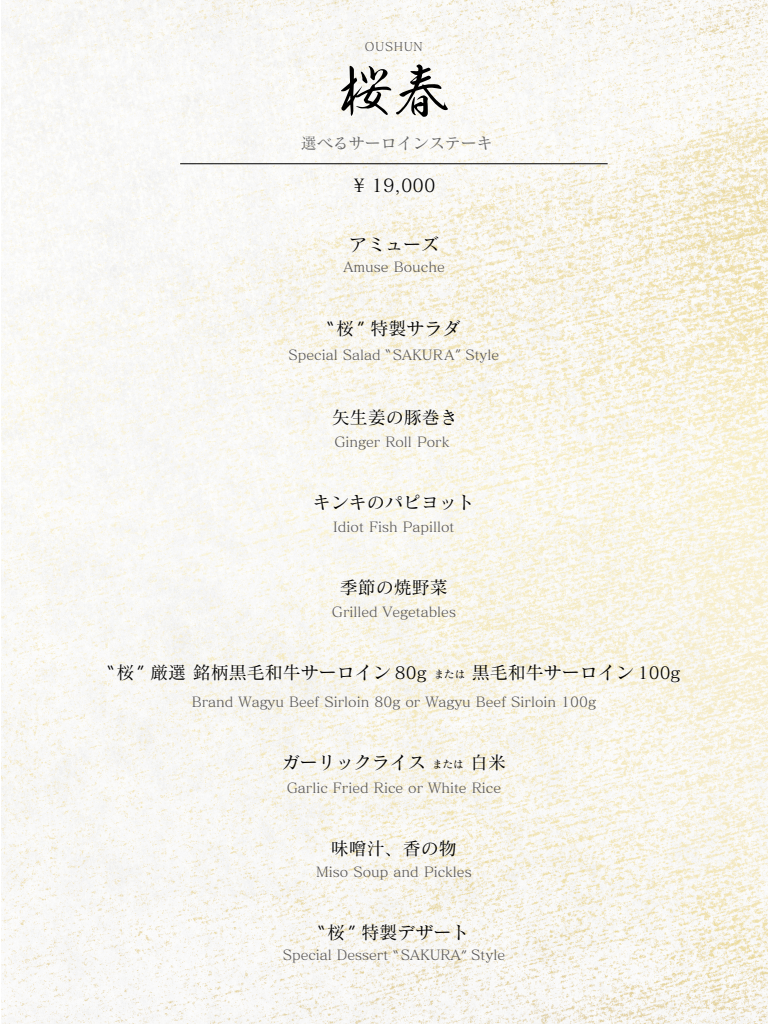
<style>
.page{position:relative;width:768px;height:1024px;background:#fff}
.page>*{position:absolute;margin:0;border:0;box-sizing:border-box;transform-origin:0 0}
.t1{font:59px "Kso Shinryu Sou";color:#000}
.t2{font:18px "Matisse Pro N M";color:#000}
.t3{font:16px "Matisse Pro N M";color:#666}
.t4{font:14px "Matisse Pro N M";color:#595757}
.t5{font:12px "Matisse Pro N M";letter-spacing:.05em;color:#595757}
.s1{font-family:"Skia"}
.s2{font-size:17px}
.s3{font-size:10.5px}
</style>
<div class="page">
<img style="left:2px;top:0;width:766px;height:1024px">
<hr style="left:180px;top:164px;width:428px;height:1px;background:#000">
<p class="t5" style="left:365px;top:39px;width:59px">OUSHUN</p>
<h1 class="t1" style="left:337px;top:61px;width:116px">桜春</h1>
<p class="t3" style="left:301px;top:133px;width:193px">選べるサーロインステーキ</p>
<p class="t2" style="left:353px;top:174px;width:84px">¥ 19,000</p>
<p class="t2" style="left:349px;top:233px;width:91px">アミューズ</p>
<p class="t4" style="left:343px;top:259px;width:103px">Amuse Bouche</p>
<p class="t2" style="left:327px;top:317px;width:135px"><span class="s1">“</span>桜 <span class="s1">”</span> 特製サラダ</p>
<p class="t4" style="left:289px;top:346px;width:212px">Special Salad <span class="s1">“</span>SAKURA<span class="s1">”</span> Style</p>
<p class="t2" style="left:332px;top:406px;width:127px">矢生姜の豚巻き</p>
<p class="t4" style="left:334px;top:433px;width:117px">Ginger Roll Pork</p>
<p class="t2" style="left:313px;top:491px;width:163px">キンキのパピヨット</p>
<p class="t4" style="left:333px;top:519px;width:123px">Idiot Fish Papillot</p>
<p class="t2" style="left:340px;top:577px;width:109px">季節の焼野菜</p>
<p class="t4" style="left:332px;top:603px;width:126px">Grilled Vegetables</p>
<p class="t2" style="left:108px;top:661px;width:574px"><span class="s1">“</span>桜<span class="s1">”</span> 厳選 銘柄黒毛和牛サーロイン <span class="s2">80g</span> <span class="s3">または</span> 黒毛和牛サーロイン <span class="s2">100g</span></p>
<p class="t4" style="left:192px;top:693px;width:406px">Brand Wagyu Beef Sirloin 80g or Wagyu Beef Sirloin 100g</p>
<p class="t2" style="left:282px;top:751px;width:226px">ガーリックライス <span class="s3">または</span> 白米</p>
<p class="t4" style="left:287px;top:779px;width:216px">Garlic Fried Rice or White Rice</p>
<p class="t2" style="left:331px;top:837px;width:127px">味噌汁、香の物</p>
<p class="t4" style="left:316px;top:863px;width:157px">Miso Soup and Pickles</p>
<p class="t2" style="left:318px;top:921px;width:153px"><span class="s1">“</span>桜 <span class="s1">”</span> 特製デザート</p>
<p class="t4" style="left:283px;top:947px;width:224px">Special Dessert <span class="s1">“</span> SAKURA<span class="s1">”</span> Style</p>
</div>
